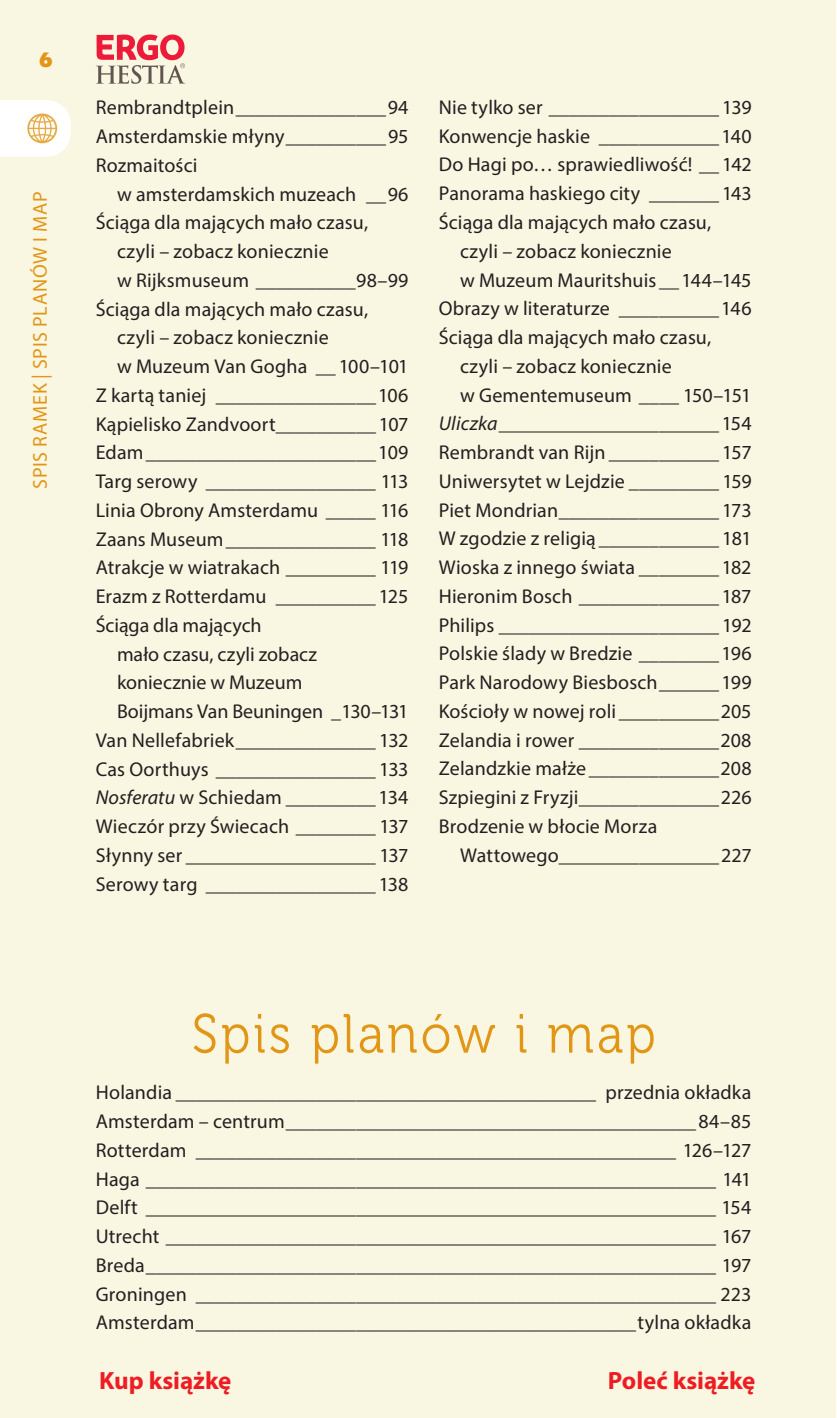
<style>
.page{position:relative;width:837px;height:1418px;background:#fff}
.page>*{position:absolute;margin:0;border:0;box-sizing:border-box;transform-origin:0 0}
.t1{font:55px "Museo 300";letter-spacing:.06em;color:#e29616;scale:.91 1}
.t2{font:700 25px "Myriad Pro";color:#ee1d23}
.t3{font:20px/28.8px "Myriad Pro";letter-spacing:.005em;color:#231f20;text-align:justify}
.t4{font:20px "Myriad Pro";letter-spacing:.035em;color:#e29616}
.t5{font:20px "EFN Olivea Nigra";color:#e29616}
.s1{font-style:italic}
</style>
<div class="page">
<div style="left:0;top:0;width:834px;height:1417px;background:#f9f6e2"></div>
<svg style="left:96px;top:34px;width:89px;height:50px"></svg>
<svg style="left:0;top:100px;width:71px;height:57px;background:#fcf6eb"></svg>
<p class="t5" style="left:39px;top:46px;width:15px">6</p>
<p class="t4" style="left:28px;top:488px;width:298px;rotate:-90deg">SPIS RAMEK | SPIS PLANÓW I MAP</p>
<p class="t3" style="left:96px;top:93px;width:314px">Rembrandtplein_______________94<br>Amsterdamskie młyny__________95<br>Rozmaitości</p>
<p class="t3" style="left:117px;top:179px;width:293px">w amsterdamskich muzeach __96</p>
<p class="t3" style="left:96px;top:208px;width:274px">Ściąga dla mających mało czasu,</p>
<p class="t3" style="left:117px;top:237px;width:213px">czyli – zobacz koniecznie</p>
<p class="t3" style="left:117px;top:265px;width:293px">w Rijksmuseum __________98–99</p>
<p class="t3" style="left:96px;top:294px;width:274px">Ściąga dla mających mało czasu,</p>
<p class="t3" style="left:117px;top:323px;width:213px">czyli – zobacz koniecznie</p>
<p class="t3" style="left:117px;top:351px;width:293px">w Muzeum Van Gogha __ 100–101</p>
<p class="t3" style="left:96px;top:380px;width:314px">Z kartą taniej ________________106</p>
<p class="t3" style="left:96px;top:409px;width:314px">Kąpielisko Zandvoort__________ 107</p>
<p class="t3" style="left:96px;top:438px;width:314px">Edam_______________________109</p>
<p class="t3" style="left:96px;top:466px;width:314px">Targ serowy _________________ 113</p>
<p class="t3" style="left:96px;top:495px;width:314px">Linia Obrony Amsterdamu _____ 116</p>
<p class="t3" style="left:96px;top:524px;width:314px">Zaans Museum_______________ 118</p>
<p class="t3" style="left:96px;top:553px;width:314px">Atrakcje w wiatrakach _________ 119</p>
<p class="t3" style="left:96px;top:581px;width:314px">Erazm z Rotterdamu __________ 125</p>
<p class="t3" style="left:96px;top:610px;width:167px">Ściąga dla mających</p>
<p class="t3" style="left:117px;top:639px;width:202px">mało czasu, czyli zobacz</p>
<p class="t3" style="left:117px;top:668px;width:187px">koniecznie w Muzeum</p>
<p class="t3" style="left:117px;top:696px;width:293px">Boijmans Van Beuningen _130–131</p>
<p class="t3" style="left:96px;top:725px;width:314px">Van Nellefabriek______________ 132</p>
<p class="t3" style="left:96px;top:754px;width:314px">Cas Oorthuys ________________ 133</p>
<p class="t3" style="left:96px;top:783px;width:314px"><span class="s1">Nosferatu</span> w Schiedam _________ 134</p>
<p class="t3" style="left:96px;top:811px;width:314px">Wieczór przy Świecach ________ 137</p>
<p class="t3" style="left:96px;top:840px;width:314px">Słynny ser ___________________ 137</p>
<p class="t3" style="left:96px;top:869px;width:314px">Serowy targ _________________ 138</p>
<p class="t3" style="left:438px;top:93px;width:314px">Nie tylko ser _________________ 139</p>
<p class="t3" style="left:438px;top:121px;width:314px">Konwencje haskie ____________140</p>
<p class="t3" style="left:438px;top:150px;width:314px">Do Hagi po… sprawiedliwość! __ 142</p>
<p class="t3" style="left:438px;top:179px;width:314px">Panorama haskiego city _______ 143</p>
<p class="t3" style="left:438px;top:207px;width:274px">Ściąga dla mających mało czasu,</p>
<p class="t3" style="left:460px;top:236px;width:213px">czyli – zobacz koniecznie</p>
<p class="t3" style="left:460px;top:265px;width:293px">w Muzeum Mauritshuis __ 144–145</p>
<p class="t3" style="left:438px;top:294px;width:314px">Obrazy w literaturze __________146</p>
<p class="t3" style="left:438px;top:322px;width:274px">Ściąga dla mających mało czasu,</p>
<p class="t3" style="left:460px;top:351px;width:213px">czyli – zobacz koniecznie</p>
<p class="t3" style="left:460px;top:380px;width:293px">w Gementemuseum ____ 150–151</p>
<p class="t3" style="left:438px;top:409px;width:314px"><span class="s1">Uliczka</span>______________________ 154</p>
<p class="t3" style="left:438px;top:437px;width:314px">Rembrandt van Rijn ___________ 157</p>
<p class="t3" style="left:438px;top:466px;width:314px">Uniwersytet w Lejdzie _________ 159</p>
<p class="t3" style="left:438px;top:495px;width:314px">Piet Mondrian________________ 173</p>
<p class="t3" style="left:438px;top:524px;width:314px">W zgodzie z religią ____________ 181</p>
<p class="t3" style="left:438px;top:552px;width:314px">Wioska z innego świata ________ 182</p>
<p class="t3" style="left:438px;top:581px;width:314px">Hieronim Bosch ______________ 187</p>
<p class="t3" style="left:438px;top:610px;width:314px">Philips ______________________ 192</p>
<p class="t3" style="left:438px;top:639px;width:314px">Polskie ślady w Bredzie ________196</p>
<p class="t3" style="left:438px;top:667px;width:314px">Park Narodowy Biesbosch______199</p>
<p class="t3" style="left:438px;top:696px;width:314px">Kościoły w nowej roli __________205</p>
<p class="t3" style="left:438px;top:725px;width:314px">Zelandia i rower ______________208</p>
<p class="t3" style="left:438px;top:754px;width:314px">Zelandzkie małże _____________208</p>
<p class="t3" style="left:438px;top:782px;width:314px">Szpiegini z Fryzji______________226</p>
<p class="t3" style="left:438px;top:811px;width:220px">Brodzenie w błocie Morza</p>
<p class="t3" style="left:460px;top:840px;width:293px">Wattowego________________227</p>
<h1 class="t1" style="left:192px;top:1004px;width:511px">Spis planów i map</h1>
<p class="t3" style="left:96px;top:1077px;width:657px">Holandia __________________________________________ przednia okładka Amsterdam – centrum_________________________________________84–85<br>Rotterdam ________________________________________________ 126–127<br>Haga _________________________________________________________ 141<br>Delft _________________________________________________________ 154<br>Utrecht _______________________________________________________ 167<br>Breda_________________________________________________________ 197<br>Groningen ____________________________________________________ 223<br>Amsterdam____________________________________________tylna okładka</p>
<p class="t2" style="left:99px;top:1364px;width:134px">Kup książkę</p>
<p class="t2" style="left:607px;top:1364px;width:149px">Poleć książkę</p>
</div>
